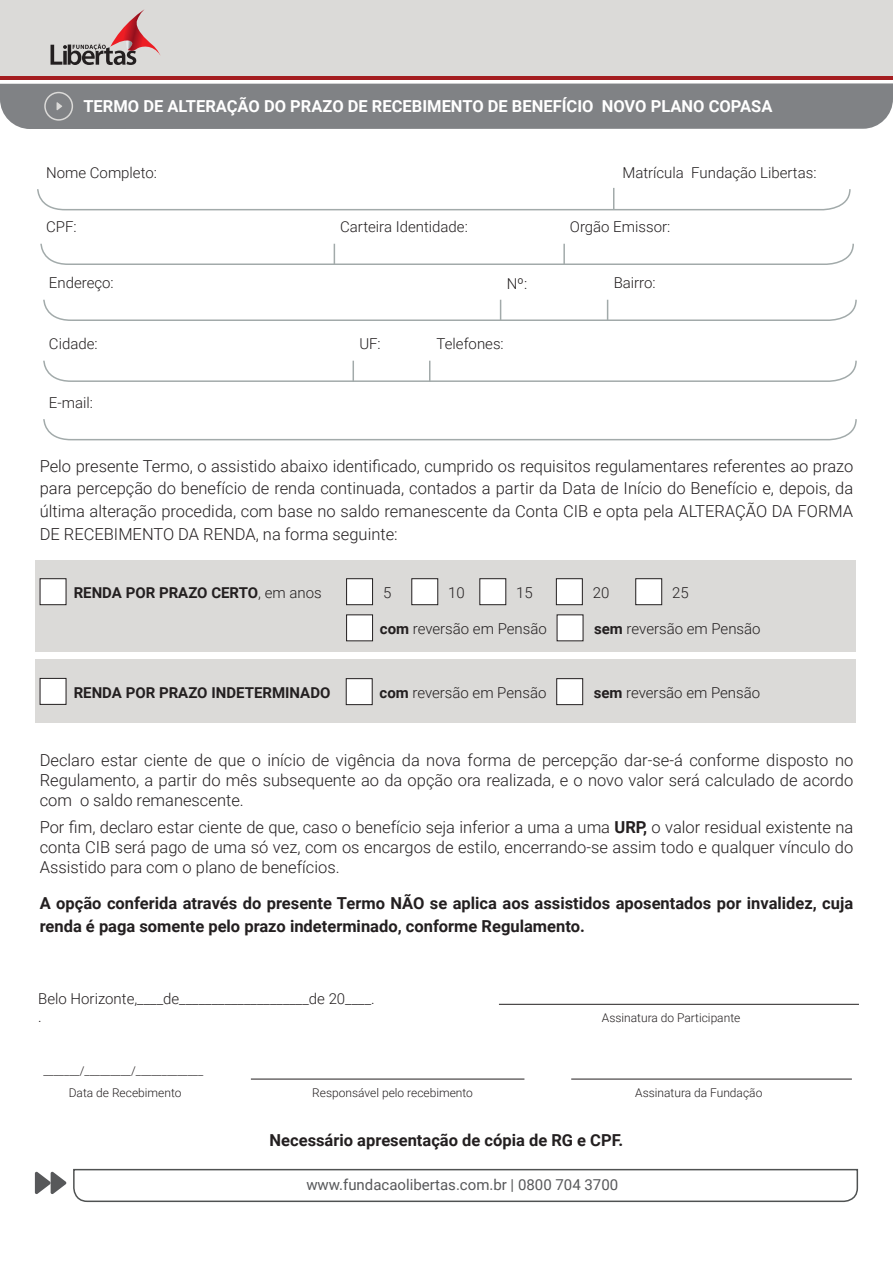
<style>
.page{position:relative;width:893px;height:1263px;background:#fff}
.page>*{position:absolute;margin:0;border:0;box-sizing:border-box;transform-origin:0 0}
.t1{font:300 16.5px/19.8px "Roboto";color:#231f20;text-align:justify}
.t2{font:700 16.5px/22.8px "Roboto";color:#231f20}
.t3{font:700 16.5px "Roboto";color:#fff}
.t4{font:300 15px/18px "Roboto";color:#231f20}
.t5{font:700 15px "Roboto";color:#231f20}
.t6{font:15px "Roboto";color:#57585a}
.t7{font:300 12px "Roboto";color:#231f20}
.s1{font-weight:300}
.s2{font-weight:700}
</style>
<div class="page">
<div style="left:0;top:0;width:893px;height:76px;background:#dbdad8"></div>
<hr style="left:0;top:77px;width:893px;height:3px;background:#a41d20">
<svg style="left:51px;top:9px;width:109px;height:56px"></svg>
<div style="left:0;top:83px;width:893px;height:46px;background:#808285"></div>
<svg style="left:35px;top:1168px;width:824px;height:35px"></svg>
<div style="left:35px;top:560px;width:821px;height:91px;background:#dbdad8"></div>
<div style="left:35px;top:660px;width:821px;height:63px;background:#dbdad8"></div>
<div style="left:40px;top:579px;width:26px;height:26px;background:#fff"></div>
<div style="left:40px;top:578px;width:26px;height:27px;border:1px solid #231f20"></div>
<div style="left:40px;top:678px;width:26px;height:26px;background:#fff"></div>
<div style="left:40px;top:678px;width:26px;height:27px;border:1px solid #231f20"></div>
<div style="left:346px;top:679px;width:26px;height:26px;background:#fff"></div>
<div style="left:346px;top:678px;width:27px;height:27px;border:1px solid #231f20"></div>
<div style="left:557px;top:679px;width:26px;height:26px;background:#fff"></div>
<div style="left:556px;top:678px;width:27px;height:27px;border:1px solid #231f20"></div>
<div style="left:412px;top:579px;width:26px;height:26px;background:#fff"></div>
<div style="left:411px;top:578px;width:27px;height:27px;border:1px solid #231f20"></div>
<div style="left:347px;top:579px;width:26px;height:26px;background:#fff"></div>
<div style="left:346px;top:578px;width:27px;height:27px;border:1px solid #231f20"></div>
<div style="left:347px;top:615px;width:26px;height:26px;background:#fff"></div>
<div style="left:346px;top:614px;width:27px;height:27px;border:1px solid #231f20"></div>
<div style="left:557px;top:615px;width:26px;height:26px;background:#fff"></div>
<div style="left:480px;top:579px;width:26px;height:26px;background:#fff"></div>
<div style="left:479px;top:578px;width:27px;height:27px;border:1px solid #231f20"></div>
<div style="left:556px;top:579px;width:26px;height:26px;background:#fff"></div>
<div style="left:556px;top:578px;width:27px;height:27px;border:1px solid #231f20"></div>
<div style="left:636px;top:579px;width:26px;height:26px;background:#fff"></div>
<div style="left:635px;top:578px;width:27px;height:27px;border:1px solid #231f20"></div>
<svg style="left:40px;top:243px;width:814px;height:22px"></svg>
<svg style="left:37px;top:188px;width:814px;height:23px"></svg>
<hr style="left:563px;top:244px;width:2px;height:21px;background:#a2aaaa">
<svg style="left:43px;top:299px;width:814px;height:22px"></svg>
<svg style="left:43px;top:360px;width:814px;height:22px"></svg>
<svg style="left:43px;top:419px;width:814px;height:22px"></svg>
<hr style="left:499px;top:1004px;width:360px;height:1px;background:#231f20">
<hr style="left:571px;top:1079px;width:281px;height:1px;background:#231f20">
<hr style="left:251px;top:1079px;width:273px;height:1px;background:#231f20">
<p class="t3" style="left:83px;top:94px;width:691px">TERMO DE ALTERAÇÃO DO PRAZO DE RECEBIMENTO DE BENEFÍCIO NOVO PLANO COPASA</p>
<p class="t4" style="left:46px;top:163px;width:112px">Nome Completo:</p>
<p class="t4" style="left:622px;top:163px;width:196px">Matrícula Fundação Libertas:</p>
<p class="t4" style="left:46px;top:217px;width:32px">CPF:</p>
<p class="t4" style="left:340px;top:217px;width:129px">Carteira Identidade:</p>
<p class="t4" style="left:570px;top:217px;width:102px">Orgão Emissor:</p>
<p class="t4" style="left:49px;top:273px;width:66px">Endereço:</p>
<p class="t4" style="left:507px;top:275px;width:22px">Nº:</p>
<p class="t4" style="left:614px;top:273px;width:44px">Bairro:</p>
<p class="t4" style="left:49px;top:334px;width:50px">Cidade:</p>
<p class="t4" style="left:359px;top:334px;width:23px">UF:</p>
<p class="t4" style="left:49px;top:393px;width:46px">E-mail:</p>
<p class="t4" style="left:437px;top:334px;width:69px">Telefones:</p>
<p class="t1" style="left:40px;top:454px;width:815px;line-height:22.8px">Pelo presente Termo, o assistido abaixo identificado, cumprido os requisitos regulamentares referentes ao prazo para percepção do benefício de renda continuada, contados a partir da Data de Início do Benefício e, depois, da última alteração procedida, com base no saldo remanescente da Conta CIB e opta pela ALTERAÇÃO DA FORMA DE RECEBIMENTO DA RENDA, na forma seguinte:</p>
<p class="t5" style="left:74px;top:582px;width:250px">RENDA POR PRAZO CERTO<span class="s1">, em anos</span></p>
<p class="t4" style="left:448px;top:583px;width:18px">10</p>
<p class="t4" style="left:516px;top:583px;width:18px">15</p>
<p class="t4" style="left:593px;top:583px;width:18px">20</p>
<p class="t4" style="left:672px;top:583px;width:18px">25</p>
<p class="t4" style="left:383px;top:583px;width:10px">5</p>
<p class="t4" style="left:380px;top:619px;width:168px"><span class="s2">com</span> reversão em Pensão</p>
<p class="t4" style="left:594px;top:619px;width:168px"><span class="s2">sem</span> reversão em Pensão</p>
<p class="t5" style="left:74px;top:682px;width:258px">RENDA POR PRAZO INDETERMINADO</p>
<p class="t4" style="left:379px;top:683px;width:168px"><span class="s2">com</span> reversão em Pensão</p>
<p class="t4" style="left:594px;top:683px;width:168px"><span class="s2">sem</span> reversão em Pensão</p>
<p class="t1" style="left:40px;top:750px;width:815px">Declaro estar ciente de que o início de vigência da nova forma de percepção dar-se-á conforme disposto no Regulamento, a partir do mês subsequente ao da opção ora realizada, e o novo valor será calculado de acordo com o saldo remanescente.</p>
<p class="t1" style="left:40px;top:817px;width:815px">Por fim, declaro estar ciente de que, caso o benefício seja inferior a uma a uma <span class="s2">URP,</span> o valor residual existente na conta CIB será pago de uma só vez, com os encargos de estilo, encerrando-se assim todo e qualquer vínculo do Assistido para com o plano de benefícios.</p>
<p class="t2" style="left:40px;top:891px;width:815px">A opção conferida através do presente Termo NÃO se aplica aos assistidos aposentados por invalidez, cuja renda é paga somente pelo prazo indeterminado, conforme Regulamento.</p>
<p class="t4" style="left:38px;top:989px;width:338px">Belo Horizonte,____de____________________de 20____. .</p>
<p class="t7" style="left:43px;top:1062px;width:161px">_______/_________/_____________</p>
<p class="t7" style="left:602px;top:1009px;width:140px">Assinatura do Participante</p>
<p class="t7" style="left:69px;top:1084px;width:114px">Data de Recebimento</p>
<p class="t7" style="left:312px;top:1084px;width:162px">Responsável pelo recebimento</p>
<p class="t7" style="left:635px;top:1084px;width:129px">Assinatura da Fundação</p>
<p class="t2" style="left:270px;top:1128px;width:355px">Necessário apresentação de cópia de RG e CPF.</p>
<p class="t6" style="left:306px;top:1174px;width:313px">www.fundacaolibertas.com.br | 0800 704 3700</p>
</div>
